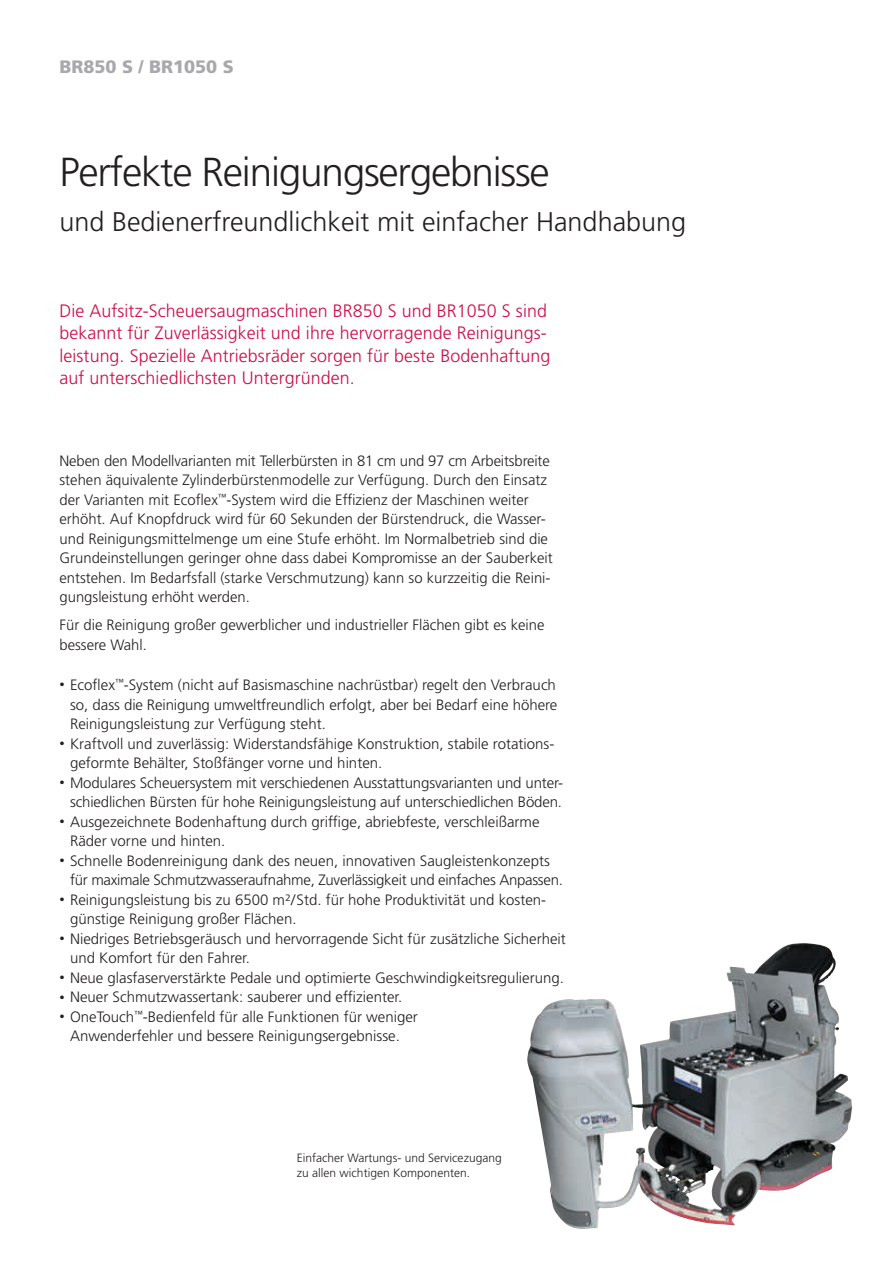
<style>
.page{position:relative;width:893px;height:1263px;background:#fff}
.page>*{position:absolute;margin:0;border:0;box-sizing:border-box;transform-origin:0 0}
.t1{font:300 40.5px "Frutiger LT Std";letter-spacing:-.03em;color:#231f20}
.t2{font:300 27px "Frutiger LT Std";color:#231f20}
.t3{font:300 18px/22.5px "Frutiger LT Std";letter-spacing:.005em;color:#cd0c44}
.t4{font:900 18px "Frutiger LT Std";color:#a8a9ad}
.t5{font:300 15px/19.5px "Frutiger LT Std";color:#231f20}
.t6{font:300 15px/19.5px "Frutiger LT Std";letter-spacing:-.02em;color:#231f20}
.t7{font:300 12px/14.2px "Frutiger LT Std";color:#231f20}
.s1{font-size:10.5px}
</style>
<div class="page">
<img style="left:527px;top:943px;width:268px;height:286px">
<p class="t4" style="left:60px;top:56px;width:176px">BR850 S / BR1050 S</p>
<h1 class="t1" style="left:60px;top:149px;width:492px">Perfekte Reinigungsergebnisse</h1>
<h2 class="t2" style="left:60px;top:206px;width:628px">und Bedienerfreundlichkeit mit einfacher Handhabung</h2>
<p class="t3" style="left:60px;top:300px;width:492px">Die Aufsitz-Scheuersaugmaschinen BR850 S und BR1050 S sind bekannt für Zuverlässigkeit und ihre hervorragende Reinigungs&shy;leistung. Spezielle Antriebsräder sorgen für beste Bodenhaftung auf unterschiedlichsten Untergründen.</p>
<p class="t5" style="left:60px;top:451px;width:495px">Neben den Modellvarianten mit Tellerbürsten in 81 cm und 97 cm Arbeitsbreite stehen äquivalente Zylinderbürstenmodelle zur Verfügung. Durch den Einsatz der Varianten mit Ecoflex<sup>™</sup>-System wird die Effizienz der Maschinen weiter erhöht. Auf Knopfdruck wird für 60 Sekunden der Bürstendruck, die Wasser&shy;und Reinigungsmittelmenge um eine Stufe erhöht. Im Normalbetrieb sind die Grundeinstellungen geringer ohne dass dabei Kompromisse an der Sauberkeit entstehen. Im Bedarfsfall (starke Verschmutzung) kann so kurzzeitig die Reini&shy;gungsleistung erhöht werden.</p>
<p class="t5" style="left:60px;top:615px;width:486px">Für die Reinigung großer gewerblicher und industrieller Flächen gibt es keine bessere Wahl.</p>
<p class="t5" style="left:70px;top:675px;width:489px;text-align:justify;text-indent:-11px"><span class="s1">•</span> Ecoflex<sup>™</sup>-System (nicht auf Basismaschine nachrüstbar) regelt den Verbrauch so, dass die Reinigung umweltfreundlich erfolgt, aber bei Bedarf eine höhere Reinigungsleistung zur Verfügung steht.</p>
<p class="t5" style="left:70px;top:734px;width:486px;text-indent:-10px"><span class="s1">•</span> Kraftvoll und zuverlässig: Widerstandsfähige Konstruktion, stabile rotations&shy;geformte Behälter, Stoßfänger vorne und hinten.</p>
<p class="t5" style="left:60px;top:773px;width:505px;text-align:right"><span class="s1">•</span> Modulares Scheuersystem mit verschiedenen Ausstattungsvarianten und unter&shy;schiedlichen Bürsten für hohe Reinigungsleistung auf unterschiedlichen Böden.</p>
<p class="t5" style="left:70px;top:812px;width:471px;text-indent:-10px"><span class="s1">•</span> Ausgezeichnete Bodenhaftung durch griffige, abriebfeste, verschleißarme<br>Räder vorne und hinten.</p>
<p class="t6" style="left:70px;top:851px;width:494px;text-indent:-10px"><span class="s1">•</span> Schnelle Bodenreinigung dank des neuen, innovativen Saugleistenkonzepts für maximale Schmutzwasseraufnahme, Zuverlässigkeit und einfaches Anpassen.</p>
<p class="t5" style="left:70px;top:890px;width:478px;text-indent:-10px"><span class="s1">•</span> Reinigungsleistung bis zu 6500 m²/Std. für hohe Produktivität und kosten&shy;günstige Reinigung großer Flächen.</p>
<p class="t5" style="left:70px;top:929px;width:497px;text-indent:-10px"><span class="s1">•</span> Niedriges Betriebsgeräusch und hervorragende Sicht für zusätzliche Sicherheit und Komfort für den Fahrer.</p>
<p class="t5" style="left:60px;top:968px;width:506px"><span class="s1">•</span> Neue glasfaserverstärkte Pedale und optimierte Geschwindigkeitsregulierung.</p>
<p class="t5" style="left:60px;top:987px;width:344px"><span class="s1">•</span> Neuer Schmutzwassertank: sauberer und effizienter.</p>
<p class="t5" style="left:60px;top:1007px;width:360px;text-align:center"><span class="s1">•</span> OneTouch<sup>™</sup>-Bedienfeld für alle Funktionen für weniger<br>Anwenderfehler und bessere Reinigungsergebnisse.</p>
<p class="t7" style="left:297px;top:1151px;width:207px">Einfacher Wartungs- und Servicezugang zu allen wichtigen Komponenten.</p>
</div>
